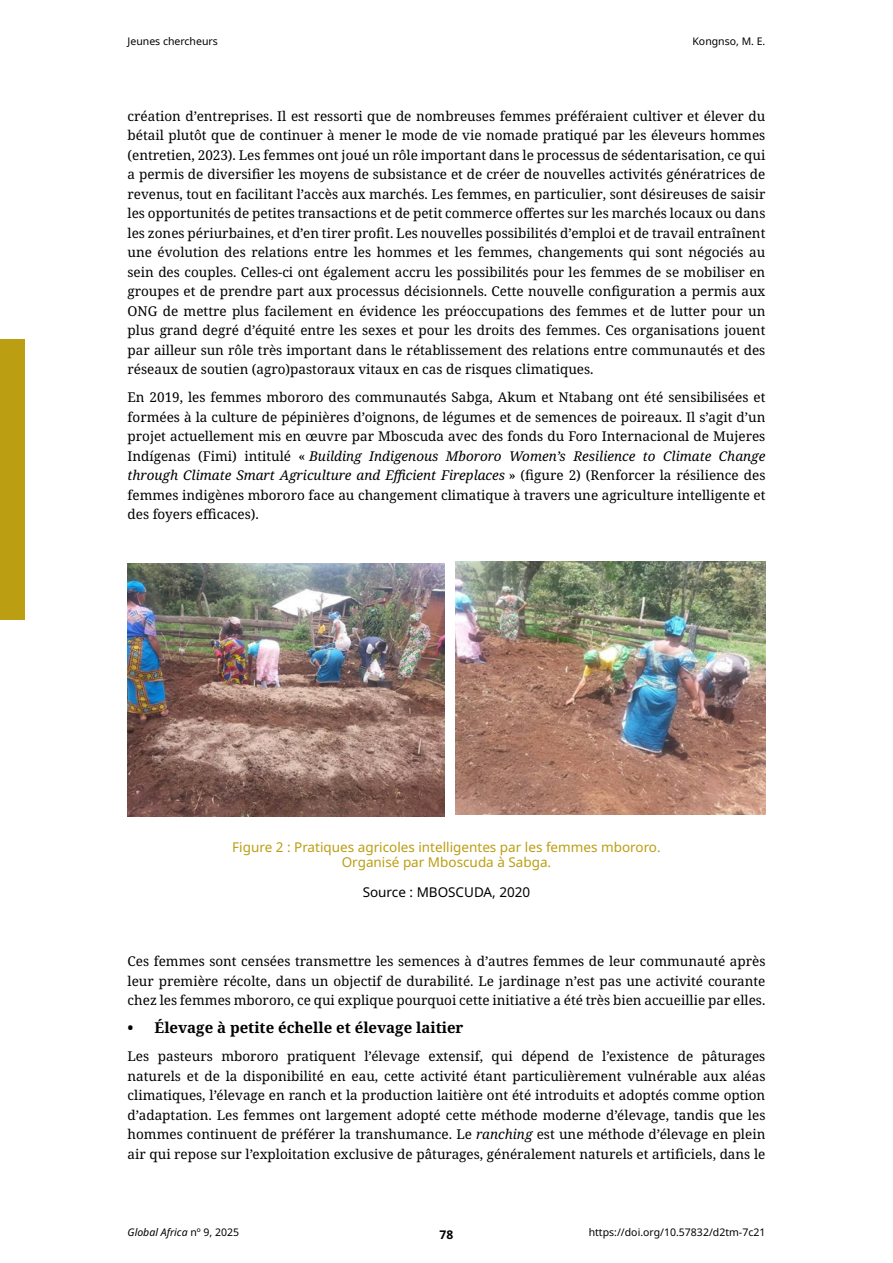
<style>
.page{position:relative;width:893px;height:1263px;background:#fff}
.page>*{position:absolute;margin:0;border:0;box-sizing:border-box;transform-origin:0 0}
.t1{font:700 15px "Noto Serif";color:#000}
.t2{font:13.5px/19.5px "Noto Serif";color:#000;text-align:justify}
.t3{font:13.5px/15px "Noto Sans";color:#bb9e11;text-align:center}
.t4{font:13.5px "Noto Sans";color:#000}
.t5{font:700 12px "Noto Sans";color:#000}
.t6{font:10.5px "Noto Sans";color:#000}
.t7{font:italic 10.5px "Noto Sans";color:#000}
.s1{font-style:italic}
.s2{font-style:normal}
</style>
<div class="page">
<div style="left:0;top:339px;width:25px;height:281px;background:#bb9e11"></div>
<img style="left:128px;top:563px;width:316px;height:254px">
<img style="left:455px;top:561px;width:310px;height:254px">
<p class="t6" style="left:128px;top:34px;width:92px">Jeunes chercheurs</p>
<p class="t6" style="left:692px;top:34px;width:74px">Kongnso, M. E.</p>
<p class="t2" style="left:128px;top:107px;width:639px">création d’entreprises. Il est ressorti que de nombreuses femmes préféraient cultiver et élever du bétail plutôt que de continuer à mener le mode de vie nomade pratiqué par les éleveurs hommes (entretien, 2023). Les femmes ont joué un rôle important dans le processus de sédentarisation, ce qui a permis de diversifier les moyens de subsistance et de créer de nouvelles activités génératrices de revenus, tout en facilitant l’accès aux marchés. Les femmes, en particulier, sont désireuses de saisir les opportunités de petites transactions et de petit commerce offertes sur les marchés locaux ou dans les zones périurbaines, et d’en tirer profit. Les nouvelles possibilités d’emploi et de travail entraînent une évolution des relations entre les hommes et les femmes, changements qui sont négociés au sein des couples. Celles-ci ont également accru les possibilités pour les femmes de se mobiliser en groupes et de prendre part aux processus décisionnels. Cette nouvelle configuration a permis aux ONG de mettre plus facilement en évidence les préoccupations des femmes et de lutter pour un plus grand degré d’équité entre les sexes et pour les droits des femmes. Ces organisations jouent par ailleur sun rôle très important dans le rétablissement des relations entre communautés et des réseaux de soutien (agro)pastoraux vitaux en cas de risques climatiques.</p>
<p class="t2" style="left:128px;top:388px;width:639px">En 2019, les femmes mbororo des communautés Sabga, Akum et Ntabang ont été sensibilisées et formées à la culture de pépinières d’oignons, de légumes et de semences de poireaux. Il s’agit d’un projet actuellement mis en œuvre par Mboscuda avec des fonds du Foro Internacional de Mujeres Indígenas (Fimi) intitulé « <span class="s1">Building Indigenous Mbororo Women’s Resilience to Climate Change through Climate Smart Agriculture and Efficient Fireplaces</span> » (figure 2) (Renforcer la résilience des femmes indigènes mbororo face au changement climatique à travers une agriculture intelligente et des foyers efficaces).</p>
<p class="t3" style="left:232px;top:840px;width:430px">Figure 2 : Pratiques agricoles intelligentes par les femmes mbororo.<br>Organisé par Mboscuda à Sabga.</p>
<p class="t4" style="left:363px;top:883px;width:169px">Source : MBOSCUDA, 2020</p>
<p class="t2" style="left:128px;top:952px;width:639px">Ces femmes sont censées transmettre les semences à d’autres femmes de leur communauté après leur première récolte, dans un objectif de durabilité. Le jardinage n’est pas une activité courante chez les femmes mbororo, ce qui explique pourquoi cette initiative a été très bien accueillie par elles.</p>
<p class="t1" style="left:128px;top:1017px;width:337px">• Élevage à petite échelle et élevage laitier</p>
<p class="t2" style="left:128px;top:1047px;width:639px">Les pasteurs mbororo pratiquent l’élevage extensif, qui dépend de l’existence de pâturages naturels et de la disponibilité en eau, cette activité étant particulièrement vulnérable aux aléas climatiques, l’élevage en ranch et la production laitière ont été introduits et adoptés comme option d’adaptation. Les femmes ont largement adopté cette méthode moderne d’élevage, tandis que les hommes continuent de préférer la transhumance. Le <span class="s1">ranching</span> est une méthode d’élevage en plein air qui repose sur l’exploitation exclusive de pâturages, généralement naturels et artificiels, dans le</p>
<p class="t7" style="left:128px;top:1224px;width:113px">Global Africa <span class="s2">nº 9, 2025</span></p>
<p class="t5" style="left:440px;top:1226px;width:15px">78</p>
<p class="t6" style="left:589px;top:1225px;width:178px">https://doi.org/10.57832/d2tm-7c21</p>
</div>
